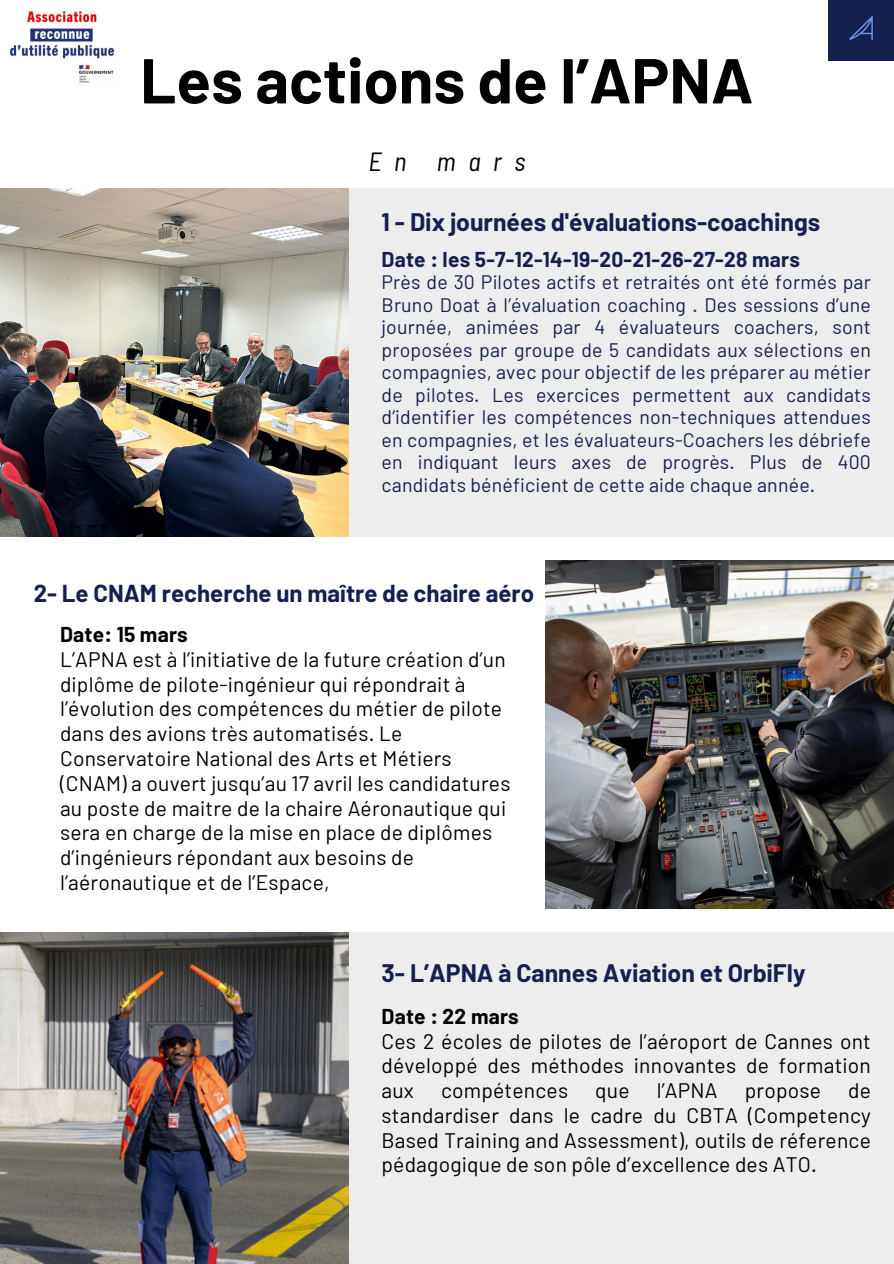
<style>
.page{position:relative;width:894px;height:1264px;background:#fff}
.page>*{position:absolute;margin:0;border:0;box-sizing:border-box;transform-origin:0 0}
.t1{font:700 63.3px "Barlow";color:#000}
.t2{font:italic semi-condensed 26.25px "Barlow";letter-spacing:.48em;color:#000}
.t3{font:700 24.75px "Barlow";color:#16204e}
.t4{font:700 24px "Barlow";color:#16204e}
.t5{font:21px/24.8px "Barlow";letter-spacing:.01em;color:#000;text-align:justify}
.t6{font:700 21px "Barlow";letter-spacing:.01em;color:#16204e}
.t7{font:700 21px "Barlow";letter-spacing:.01em;color:#000}
.t8{font:19.5px/22.5px "Barlow";letter-spacing:.01em;color:#16204e;text-align:justify}
</style>
<div class="page">
<div style="left:322px;top:189px;width:571px;height:348px;background:#ededed"></div>
<img style="left:0;top:189px;width:348px;height:348px">
<img style="left:545px;top:560px;width:348px;height:348px">
<div style="left:322px;top:932px;width:571px;height:331px;background:#ededed"></div>
<div style="left:828px;top:0;width:65px;height:61px;background:#15204e"></div>
<img style="left:9px;top:11px;width:106px;height:72px">
<img style="left:0;top:932px;width:348px;height:331px">
<h3 class="t1" style="left:140px;top:40px;width:614px">Les actions de l’APNA</h3>
<p class="t2" style="left:368px;top:144px;width:158px">En mars</p>
<h2 class="t3" style="left:381px;top:206px;width:440px">1 - Dix journées d'évaluations-coachings</h2>
<p class="t6" style="left:381px;top:245px;width:420px">Date : les 5-7-12-14-19-20-21-26-27-28 mars</p>
<p class="t8" style="left:381px;top:270px;width:490px">Près de 30 Pilotes actifs et retraités ont été formés par Bruno Doat à l’évaluation coaching . Des sessions d’une journée, animées par 4 évaluateurs coachers, sont proposées par groupe de 5 candidats aux sélections en compagnies, avec pour objectif de les préparer au métier de pilotes. Les exercices permettent aux candidats d’identifier les compétences non-techniques attendues en compagnies, et les évaluateurs-Coachers les débriefe en indiquant leurs axes de progrès. Plus de 400 candidats bénéficient de cette aide chaque année.</p>
<p class="t4" style="left:34px;top:578px;width:501px">2- Le CNAM recherche un maître de chaire aéro</p>
<p class="t7" style="left:60px;top:621px;width:129px">Date: 15 mars</p>
<p class="t5" style="left:60px;top:646px;width:452px;text-align:left">L’APNA est à l’initiative de la future création d’un diplôme de pilote-ingénieur qui répondrait à l’évolution des compétences du métier de pilote dans des avions très automatisés. Le Conservatoire National des Arts et Métiers (CNAM) a ouvert jusqu’au 17 avril les candidatures au poste de maitre de la chaire Aéronautique qui sera en charge de la mise en place de diplômes d’ingénieurs répondant aux besoins de l’aéronautique et de l’Espace,</p>
<h2 class="t3" style="left:381px;top:956px;width:425px">3- L’APNA à Cannes Aviation et OrbiFly</h2>
<p class="t7" style="left:381px;top:1002px;width:139px">Date : 22 mars</p>
<h2 class="t5" style="left:381px;top:1027px;width:490px">Ces 2 écoles de pilotes de l’aéroport de Cannes ont développé des méthodes innovantes de formation aux</h2>
<h2 class="t5" style="left:441px;top:1077px;width:128px">compétences</h2>
<h2 class="t5" style="left:595px;top:1077px;width:36px">que</h2>
<h2 class="t5" style="left:656px;top:1077px;width:62px">l’APNA</h2>
<h2 class="t5" style="left:744px;top:1077px;width:78px">propose</h2>
<h2 class="t5" style="left:381px;top:1077px;width:490px;text-indent:466px">de standardiser dans le cadre du CBTA (Competency Based Training and Assessment), outils de réference pédagogique de son pôle d’excellence des ATO.</h2>
</div>
